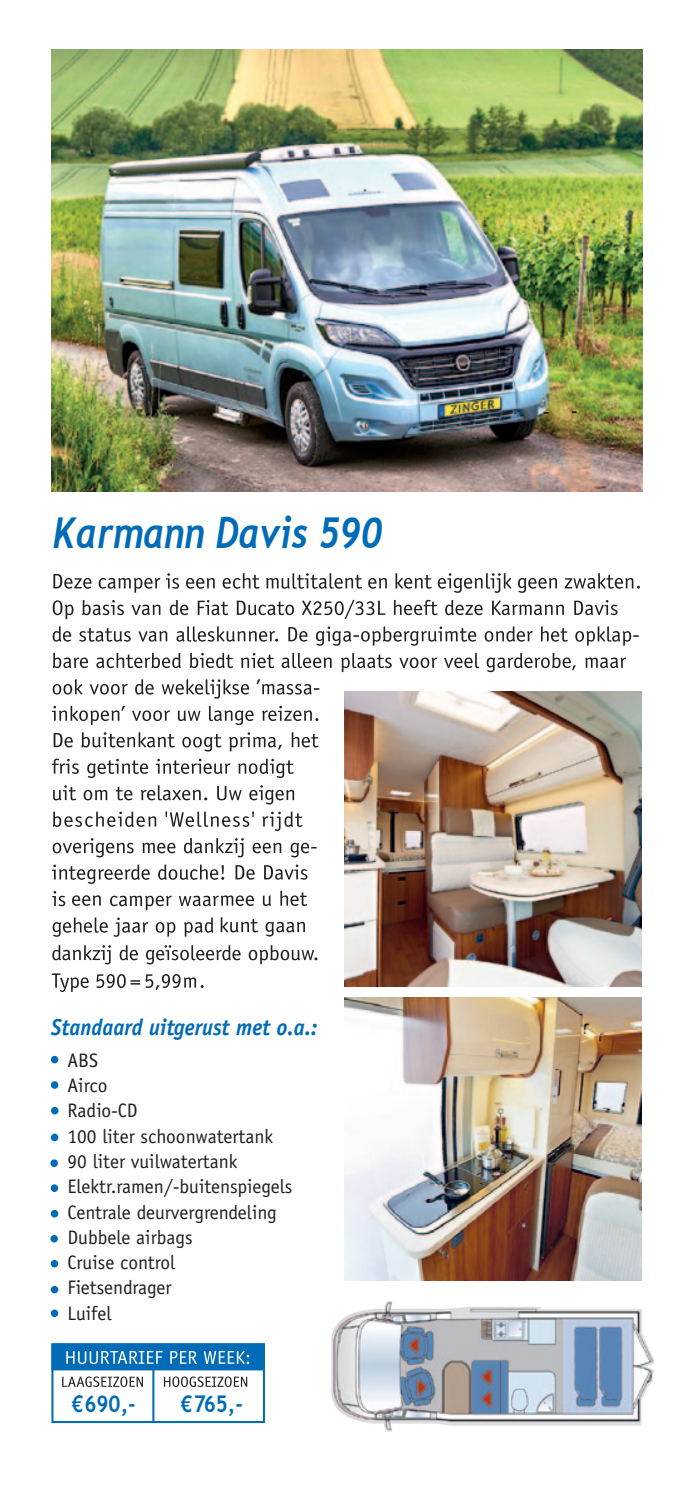
<style>
.page{position:relative;width:695px;height:1489px;background:#fff}
.page>*{position:absolute;margin:0;border:0;box-sizing:border-box;transform-origin:0 0}
.t1{font:italic 700 42.5px "Trebuchet";color:#006bb6;scale:.85 1}
.t2{font:italic 700 23px "Officina Sans";color:#006bb6;scale:.92 1}
.t3{font:700 23px "Trebuchet MS";color:#006bb6;scale:.89 1}
.t4{font:19.5px/25.2px "Officina Sans";color:#231f20}
</style>
<div class="page">
<img style="left:344px;top:691px;width:297px;height:295px">
<img style="left:52px;top:50px;width:590px;height:441px">
<img style="left:331px;top:1301px;width:324px;height:131px">
<img style="left:344px;top:997px;width:297px;height:282px">
<svg style="left:53px;top:600px;width:20px;height:19px"></svg>
<svg style="left:82px;top:600px;width:42px;height:15px"></svg>
<svg style="left:132px;top:604px;width:28px;height:11px"></svg>
<svg style="left:170px;top:600px;width:18px;height:15px"></svg>
<svg style="left:198px;top:600px;width:30px;height:15px"></svg>
<svg style="left:237px;top:600px;width:57px;height:15px"></svg>
<svg style="left:302px;top:600px;width:83px;height:19px"></svg>
<svg style="left:394px;top:600px;width:43px;height:15px"></svg>
<svg style="left:445px;top:600px;width:37px;height:15px"></svg>
<svg style="left:492px;top:600px;width:72px;height:15px"></svg>
<svg style="left:574px;top:600px;width:43px;height:15px"></svg>
<svg style="left:53px;top:626px;width:18px;height:15px"></svg>
<svg style="left:79px;top:628px;width:52px;height:13px"></svg>
<svg style="left:138px;top:631px;width:29px;height:10px"></svg>
<svg style="left:176px;top:626px;width:102px;height:15px"></svg>
<svg style="left:288px;top:627px;width:19px;height:14px"></svg>
<svg style="left:316px;top:626px;width:160px;height:19px"></svg>
<svg style="left:484px;top:626px;width:48px;height:15px"></svg>
<svg style="left:541px;top:626px;width:26px;height:15px"></svg>
<svg style="left:575px;top:626px;width:63px;height:19px"></svg>
<svg style="left:53px;top:652px;width:35px;height:16px"></svg>
<svg style="left:96px;top:652px;width:85px;height:16px"></svg>
<svg style="left:189px;top:652px;width:44px;height:16px"></svg>
<svg style="left:241px;top:653px;width:33px;height:15px"></svg>
<svg style="left:281px;top:652px;width:50px;height:16px"></svg>
<svg style="left:341px;top:652px;width:50px;height:20px"></svg>
<svg style="left:399px;top:657px;width:38px;height:11px"></svg>
<svg style="left:444px;top:652px;width:35px;height:16px"></svg>
<svg style="left:486px;top:652px;width:89px;height:20px"></svg>
<svg style="left:585px;top:657px;width:41px;height:11px"></svg>
<svg style="left:53px;top:679px;width:29px;height:15px"></svg>
<svg style="left:90px;top:684px;width:38px;height:10px"></svg>
<svg style="left:135px;top:679px;width:19px;height:15px"></svg>
<svg style="left:162px;top:679px;width:87px;height:19px"></svg>
<svg style="left:256px;top:679px;width:63px;height:15px"></svg>
<svg style="left:52px;top:705px;width:73px;height:20px"></svg>
<svg style="left:132px;top:710px;width:38px;height:11px"></svg>
<svg style="left:178px;top:710px;width:22px;height:11px"></svg>
<svg style="left:209px;top:705px;width:44px;height:20px"></svg>
<svg style="left:262px;top:705px;width:56px;height:16px"></svg>
<svg style="left:54px;top:733px;width:19px;height:14px"></svg>
<svg style="left:81px;top:732px;width:94px;height:15px"></svg>
<svg style="left:182px;top:733px;width:39px;height:18px"></svg>
<svg style="left:229px;top:732px;width:53px;height:19px"></svg>
<svg style="left:292px;top:732px;width:26px;height:15px"></svg>
<svg style="left:52px;top:758px;width:27px;height:16px"></svg>
<svg style="left:87px;top:758px;width:61px;height:20px"></svg>
<svg style="left:156px;top:758px;width:74px;height:16px"></svg>
<svg style="left:238px;top:758px;width:55px;height:20px"></svg>
<svg style="left:53px;top:785px;width:23px;height:15px"></svg>
<svg style="left:84px;top:789px;width:23px;height:11px"></svg>
<svg style="left:116px;top:786px;width:16px;height:14px"></svg>
<svg style="left:141px;top:785px;width:66px;height:15px"></svg>
<svg style="left:217px;top:785px;width:24px;height:15px"></svg>
<svg style="left:249px;top:785px;width:45px;height:19px"></svg>
<svg style="left:53px;top:811px;width:103px;height:15px"></svg>
<svg style="left:165px;top:811px;width:89px;height:15px"></svg>
<svg style="left:262px;top:811px;width:40px;height:19px"></svg>
<svg style="left:53px;top:838px;width:81px;height:19px"></svg>
<svg style="left:142px;top:842px;width:33px;height:11px"></svg>
<svg style="left:184px;top:838px;width:60px;height:19px"></svg>
<svg style="left:252px;top:842px;width:29px;height:11px"></svg>
<svg style="left:72px;top:895px;width:29px;height:10px"></svg>
<svg style="left:290px;top:842px;width:26px;height:15px"></svg>
<svg style="left:52px;top:864px;width:98px;height:19px"></svg>
<svg style="left:158px;top:864px;width:66px;height:15px"></svg>
<svg style="left:235px;top:865px;width:20px;height:14px"></svg>
<svg style="left:264px;top:864px;width:43px;height:15px"></svg>
<svg style="left:52px;top:891px;width:13px;height:15px"></svg>
<svg style="left:110px;top:895px;width:62px;height:15px"></svg>
<svg style="left:179px;top:895px;width:75px;height:11px"></svg>
<svg style="left:263px;top:895px;width:8px;height:10px"></svg>
<svg style="left:280px;top:890px;width:27px;height:15px"></svg>
<svg style="left:53px;top:917px;width:55px;height:19px"></svg>
<svg style="left:114px;top:917px;width:34px;height:19px"></svg>
<svg style="left:156px;top:922px;width:19px;height:14px"></svg>
<svg style="left:184px;top:917px;width:29px;height:19px"></svg>
<svg style="left:221px;top:917px;width:37px;height:15px"></svg>
<svg style="left:265px;top:921px;width:40px;height:15px"></svg>
<div style="left:51px;top:1055px;width:7px;height:8px;background:#006bb6;border-radius:50%"></div>
<div style="left:51px;top:1081px;width:7px;height:7px;background:#006bb6;border-radius:50%"></div>
<div style="left:51px;top:1106px;width:7px;height:8px;background:#006bb6;border-radius:50%"></div>
<div style="left:51px;top:1133px;width:7px;height:8px;background:#006bb6;border-radius:50%"></div>
<div style="left:50px;top:1159px;width:8px;height:7px;background:#006bb6;border-radius:50%"></div>
<div style="left:51px;top:1184px;width:7px;height:7px;background:#006bb6;border-radius:50%"></div>
<div style="left:51px;top:1209px;width:7px;height:8px;background:#006bb6;border-radius:50%"></div>
<svg style="left:50px;top:1234px;width:8px;height:8px"></svg>
<div style="left:51px;top:1259px;width:7px;height:8px;background:#006bb6;border-radius:50%"></div>
<div style="left:51px;top:1285px;width:7px;height:8px;background:#006bb6;border-radius:50%"></div>
<div style="left:51px;top:1309px;width:7px;height:7px;background:#006bb6;border-radius:50%"></div>
<svg style="left:52px;top:945px;width:59px;height:19px"></svg>
<svg style="left:120px;top:945px;width:18px;height:15px"></svg>
<svg style="left:146px;top:945px;width:94px;height:19px"></svg>
<svg style="left:249px;top:945px;width:68px;height:19px"></svg>
<svg style="left:52px;top:973px;width:37px;height:18px"></svg>
<svg style="left:96px;top:974px;width:108px;height:16px"></svg>
<div style="left:51px;top:1343px;width:214px;height:79px;border:2px solid #006bb6"></div>
<div style="left:52px;top:1344px;width:212px;height:25px;background:#006bb6"></div>
<div style="left:51px;top:1343px;width:214px;height:27px;border:2px solid #006bb6"></div>
<svg style="left:66px;top:1351px;width:97px;height:12px"></svg>
<svg style="left:170px;top:1351px;width:27px;height:12px"></svg>
<svg style="left:204px;top:1350px;width:45px;height:13px"></svg>
<svg style="left:62px;top:1376px;width:81px;height:10px"></svg>
<svg style="left:164px;top:1376px;width:83px;height:10px"></svg>
<hr style="left:152px;top:1368px;width:2px;height:53px;background:#006bb6">
<svg style="left:543px;top:411px;width:6px;height:2px"></svg>
<svg style="left:571px;top:410px;width:5px;height:3px"></svg>
<svg style="left:53px;top:574px;width:38px;height:14px"></svg>
<svg style="left:99px;top:578px;width:61px;height:15px"></svg>
<svg style="left:166px;top:573px;width:13px;height:15px"></svg>
<svg style="left:186px;top:578px;width:29px;height:10px"></svg>
<svg style="left:222px;top:573px;width:37px;height:15px"></svg>
<svg style="left:266px;top:573px;width:96px;height:15px"></svg>
<svg style="left:368px;top:578px;width:19px;height:10px"></svg>
<svg style="left:395px;top:573px;width:36px;height:15px"></svg>
<svg style="left:437px;top:573px;width:74px;height:20px"></svg>
<svg style="left:518px;top:578px;width:39px;height:15px"></svg>
<svg style="left:564px;top:573px;width:75px;height:15px"></svg>
<p class="t1" style="left:53px;top:507px;width:389px">Karmann Davis 590</p>
<p class="t2" style="left:51px;top:1013px;width:291px">Standaard uitgerust met o.a.:</p>
<p class="t4" style="left:67px;top:1047px;width:226px">ABS<br>Airco<br>Radio-CD<br>100 liter schoonwatertank<br>90 liter vuilwatertank<br>Elektr.ramen/-buitenspiegels<br>Centrale deurvergrendeling<br>Dubbele airbags<br>Cruise control<br>Fietsendrager<br>Luifel</p>
<p class="t3" style="left:72px;top:1388px;width:74px">€690,-</p>
<p class="t3" style="left:180px;top:1388px;width:72px">€765,-</p>
</div>
